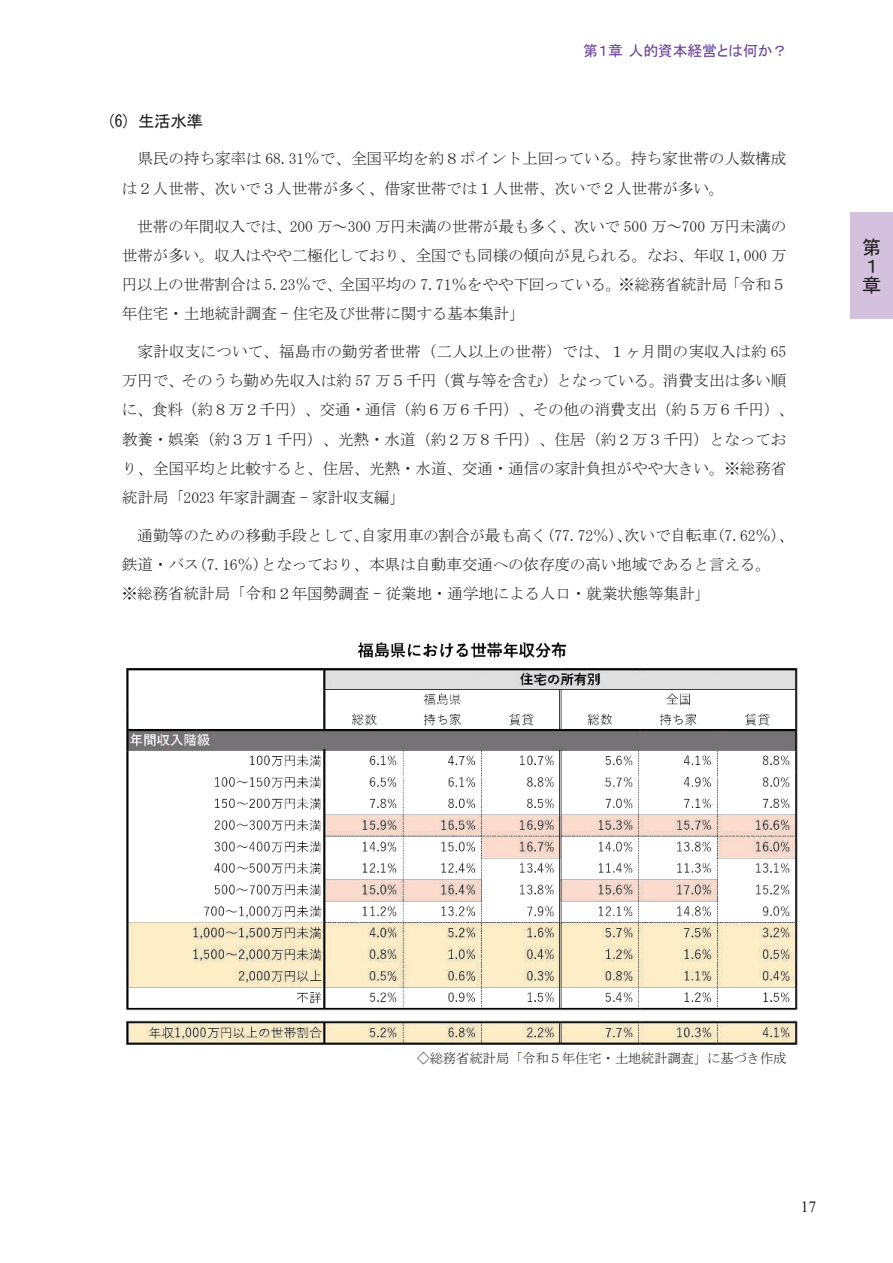
<style>
.page{position:relative;width:893px;height:1263px;background:#fff}
.page>*{position:absolute;margin:0;border:0;box-sizing:border-box;transform-origin:0 0}
.t1{font:19.2px/19.2px "MS Gothic";color:#231f20}
.t2{font:16.65px "MS Gothic";color:#231f20}
.t3{font:15.6px/29.1px "MS Mincho";letter-spacing:-.01em;color:#231f20}
.t4{font:15.6px "Times New Roman";color:#231f20}
.t5{font:14.85px "MS P Gothic";letter-spacing:-.01em;color:#6b459b}
.t6{font:13.5px "MS Mincho";letter-spacing:-.025em;color:#231f20}
</style>
<div class="page">
<img style="left:126px;top:642px;width:672px;height:403px">
<div style="left:850px;top:213px;width:43px;height:106px;background:#d3c1dd"></div>
<p class="t5" style="left:583px;top:43px;width:206px">第１章人的資本経営とは何か？</p>
<p class="t2" style="left:106px;top:112px;width:98px">(6) 生活水準</p>
<p class="t3" style="left:122px;top:144px;width:666px;text-indent:15px">県民の持ち家率は 68.31％で、全国平均を約８ポイント上回っている。持ち家世帯の人数構成は２人世帯、次いで３人世帯が多く、借家世帯では１人世帯、次いで２人世帯が多い。</p>
<p class="t3" style="left:122px;top:211px;width:666px;text-align:justify;text-indent:15px">世帯の年間収入では、200 万～300 万円未満の世帯が最も多く、次いで 500 万～700 万円未満の世帯が多い。収入はやや二極化しており、全国でも同様の傾向が見られる。なお、年収 1,000 万円以上の世帯割合は 5.23％で、全国平均の 7.71％をやや下回っている。※総務省統計局「令和５年住宅・土地統計調査 - 住宅及び世帯に関する基本集計」</p>
<p class="t3" style="left:122px;top:337px;width:674px;text-indent:16px">家計収支について、福島市の勤労者世帯（二人以上の世帯）では、１ヶ月間の実収入は約 65万円で、そのうち勤め先収入は約 57 万５千円（賞与等を含む）となっている。消費支出は多い順に、食料（約８万２千円）、交通・通信（約６万６千円）、その他の消費支出（約５万６千円）、教養・娯楽（約３万１千円）、光熱・水道（約２万８千円）、住居（約２万３千円）となっており、全国平均と比較すると、住居、光熱・水道、交通・通信の家計負担がやや大きい。※総務省統計局「2023 年家計調査 - 家計収支編」</p>
<p class="t3" style="left:122px;top:521px;width:674px;text-indent:15px">通勤等のための移動手段として、自家用車の割合が最も高く(77.72％)、次いで自転車(7.62％)、鉄道・バス(7.16％)となっており、本県は自動車交通への依存度の高い地域であると言える。<br>※総務省統計局「令和２年国勢調査 - 従業地・通学地による人口・就業状態等集計」</p>
<p class="t1" style="left:862px;top:237px;width:20px">第<br>１章</p>
<p class="t6" style="left:417px;top:1051px;width:371px">◇総務省統計局「令和５年住宅・土地統計調査」に基づき作成</p>
<p class="t4" style="left:801px;top:1196px;width:17px">17</p>
</div>
